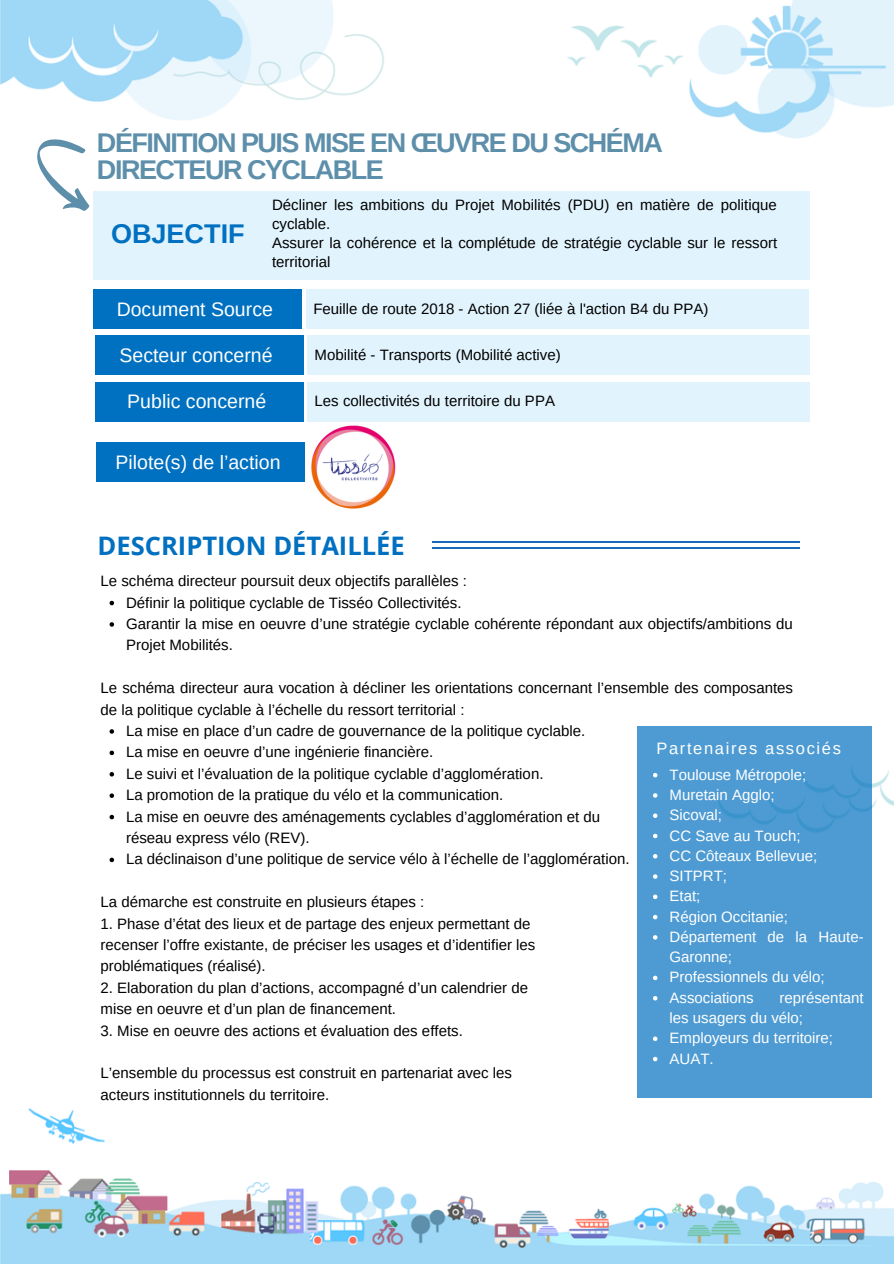
<style>
.page{position:relative;width:894px;height:1264px;background:#fff}
.page>*{position:absolute;margin:0;border:0;box-sizing:border-box;transform-origin:0 0}
.t1{font:700 27px/27px "Arimo";letter-spacing:-.055em;color:#5d8faa}
.t2{font:700 27px "Arimo";color:#0070c0}
.t3{font:700 25.5px "Open Sans";color:#0070c0}
.t4{font:19.5px "Arimo";color:#fff}
.t5{font:16.5px "Arimo";letter-spacing:.1em;color:#fff}
.t6{font:15px/21.5px "Arimo";color:#000}
.t7{font:15px/20.2px "Arimo";color:#fff}
</style>
<div class="page">
<img style="left:0;top:0;width:893px;height:1263px">
<img style="left:306px;top:423px;width:93px;height:86px">
<hr style="left:225px;top:541px;width:574px;height:1px;background:#166ab8">
<hr style="left:225px;top:547px;width:574px;height:1px;background:#166ab8">
<div style="left:95px;top:335px;width:208px;height:40px;background:#0070c0"></div>
<div style="left:95px;top:382px;width:208px;height:39px;background:#0070c0"></div>
<div style="left:308px;top:335px;width:502px;height:40px;background:#e1f3fc"></div>
<div style="left:308px;top:382px;width:502px;height:39px;background:#e1f3fc"></div>
<div style="left:96px;top:442px;width:208px;height:40px;background:#0070c0"></div>
<svg style="left:109px;top:601px;width:5px;height:4px"></svg>
<svg style="left:109px;top:622px;width:5px;height:4px"></svg>
<svg style="left:109px;top:729px;width:5px;height:4px"></svg>
<svg style="left:109px;top:750px;width:5px;height:5px"></svg>
<svg style="left:109px;top:772px;width:5px;height:4px"></svg>
<svg style="left:109px;top:793px;width:5px;height:5px"></svg>
<svg style="left:109px;top:814px;width:5px;height:5px"></svg>
<svg style="left:109px;top:857px;width:5px;height:5px"></svg>
<div style="left:91px;top:523px;width:341px;height:50px;background:#fff"></div>
<div style="left:93px;top:289px;width:209px;height:40px;background:#0070c0"></div>
<div style="left:306px;top:289px;width:502px;height:40px;background:#e1f3fc"></div>
<div style="left:93px;top:191px;width:716px;height:89px;background:#e1f3fc"></div>
<svg style="left:18px;top:125px;width:98px;height:96px"></svg>
<div style="left:637px;top:726px;width:234px;height:372px;background:#4e9bd3"></div>
<svg style="left:653px;top:773px;width:4px;height:4px"></svg>
<svg style="left:653px;top:793px;width:4px;height:4px"></svg>
<svg style="left:653px;top:813px;width:4px;height:5px"></svg>
<svg style="left:653px;top:833px;width:4px;height:5px"></svg>
<svg style="left:653px;top:854px;width:4px;height:4px"></svg>
<svg style="left:653px;top:874px;width:4px;height:4px"></svg>
<svg style="left:653px;top:894px;width:4px;height:5px"></svg>
<svg style="left:653px;top:914px;width:4px;height:5px"></svg>
<svg style="left:653px;top:935px;width:4px;height:4px"></svg>
<svg style="left:653px;top:975px;width:4px;height:5px"></svg>
<svg style="left:653px;top:996px;width:4px;height:4px"></svg>
<svg style="left:653px;top:1036px;width:4px;height:5px"></svg>
<svg style="left:653px;top:1056px;width:4px;height:5px"></svg>
<p class="t1" style="left:97px;top:129px;width:567px">DÉFINITION PUIS MISE EN ŒUVRE DU SCHÉMA<br>DIRECTEUR CYCLABLE</p>
<p class="t2" style="left:111px;top:218px;width:135px">OBJECTIF</p>
<p class="t6" style="left:272px;top:195px;width:506px;line-height:19.2px">Décliner les ambitions du Projet Mobilités (PDU) en matière de politique cyclable.</p>
<p class="t6" style="left:272px;top:233px;width:506px;line-height:19.2px">Assurer la cohérence et la complétude de stratégie cyclable sur le ressort territorial</p>
<p class="t4" style="left:117px;top:298px;width:158px">Document Source</p>
<p class="t6" style="left:313px;top:298px;width:396px">Feuille de route 2018 - Action 27 (liée à l'action B4 du PPA)</p>
<p class="t4" style="left:119px;top:344px;width:154px">Secteur concerné</p>
<p class="t4" style="left:127px;top:391px;width:140px">Public concerné</p>
<p class="t4" style="left:115px;top:451px;width:166px">Pilote(s) de l’action</p>
<p class="t6" style="left:314px;top:344px;width:248px">Mobilité - Transports (Mobilité active)</p>
<p class="t6" style="left:314px;top:390px;width:242px">Les collectivités du territoire du PPA</p>
<p class="t3" style="left:97px;top:527px;width:309px">DESCRIPTION DÉTAILLÉE</p>
<p class="t6" style="left:100px;top:570px;width:368px">Le schéma directeur poursuit deux objectifs parallèles :</p>
<p class="t6" style="left:126px;top:591px;width:337px">Définir la politique cyclable de Tisséo Collectivités.</p>
<p class="t6" style="left:126px;top:613px;width:668px">Garantir la mise en oeuvre d’une stratégie cyclable cohérente répondant aux objectifs/ambitions du<br>Projet Mobilités.</p>
<p class="t6" style="left:100px;top:677px;width:693px">Le schéma directeur aura vocation à décliner les orientations concernant l’ensemble des composantes de la politique cyclable à l’échelle du ressort territorial :</p>
<p class="t6" style="left:126px;top:720px;width:460px">La mise en place d’un cadre de gouvernance de la politique cyclable.</p>
<p class="t6" style="left:126px;top:741px;width:308px">La mise en oeuvre d’une ingénierie financière.</p>
<p class="t6" style="left:126px;top:762px;width:419px">Le suivi et l’évaluation de la politique cyclable d’agglomération.</p>
<p class="t6" style="left:126px;top:784px;width:379px">La promotion de la pratique du vélo et la communication.</p>
<p class="t6" style="left:126px;top:805px;width:475px">La mise en oeuvre des aménagements cyclables d’agglomération et du</p>
<p class="t6" style="left:126px;top:848px;width:505px">La déclinaison d’une politique de service vélo à l’échelle de l’agglomération.</p>
<p class="t6" style="left:126px;top:827px;width:185px">réseau express vélo (REV).</p>
<p class="t6" style="left:100px;top:891px;width:325px">La démarche est construite en plusieurs étapes :</p>
<p class="t6" style="left:100px;top:912px;width:431px">1. Phase d’état des lieux et de partage des enjeux permettant de</p>
<p class="t6" style="left:100px;top:934px;width:436px">recenser l’offre existante, de préciser les usages et d’identifier les</p>
<p class="t6" style="left:100px;top:955px;width:167px">problématiques (réalisé).</p>
<p class="t6" style="left:100px;top:976px;width:429px">2. Elaboration du plan d’actions, accompagné d’un calendrier de</p>
<p class="t6" style="left:100px;top:998px;width:297px">mise en oeuvre et d’un plan de financement.</p>
<p class="t6" style="left:100px;top:1019px;width:364px">3. Mise en oeuvre des actions et évaluation des effets.</p>
<p class="t6" style="left:100px;top:1062px;width:413px">L’ensemble du processus est construit en partenariat avec les</p>
<p class="t6" style="left:100px;top:1083px;width:230px">acteurs institutionnels du territoire.</p>
<p class="t5" style="left:656px;top:738px;width:186px">Partenaires associés</p>
<p class="t7" style="left:669px;top:764px;width:138px">Toulouse Métropole;</p>
<p class="t7" style="left:669px;top:784px;width:107px">Muretain Agglo;</p>
<p class="t7" style="left:669px;top:805px;width:54px">Sicoval;</p>
<p class="t7" style="left:669px;top:825px;width:132px">CC Save au Touch;</p>
<p class="t7" style="left:669px;top:845px;width:149px">CC Côteaux Bellevue;</p>
<p class="t7" style="left:669px;top:865px;width:59px">SITPRT;</p>
<p class="t7" style="left:669px;top:886px;width:32px">Etat;</p>
<p class="t7" style="left:669px;top:906px;width:120px">Région Occitanie;</p>
<p class="t7" style="left:669px;top:926px;width:196px">Département de la Haute-<br>Garonne;</p>
<p class="t7" style="left:669px;top:967px;width:157px">Professionnels du vélo;</p>
<p class="t7" style="left:669px;top:987px;width:86px">Associations</p>
<p class="t7" style="left:669px;top:987px;width:196px;text-indent:110px">représentant les usagers du vélo;</p>
<p class="t7" style="left:669px;top:1027px;width:165px">Employeurs du territoire;</p>
<p class="t7" style="left:669px;top:1048px;width:46px">AUAT.</p>
</div>
